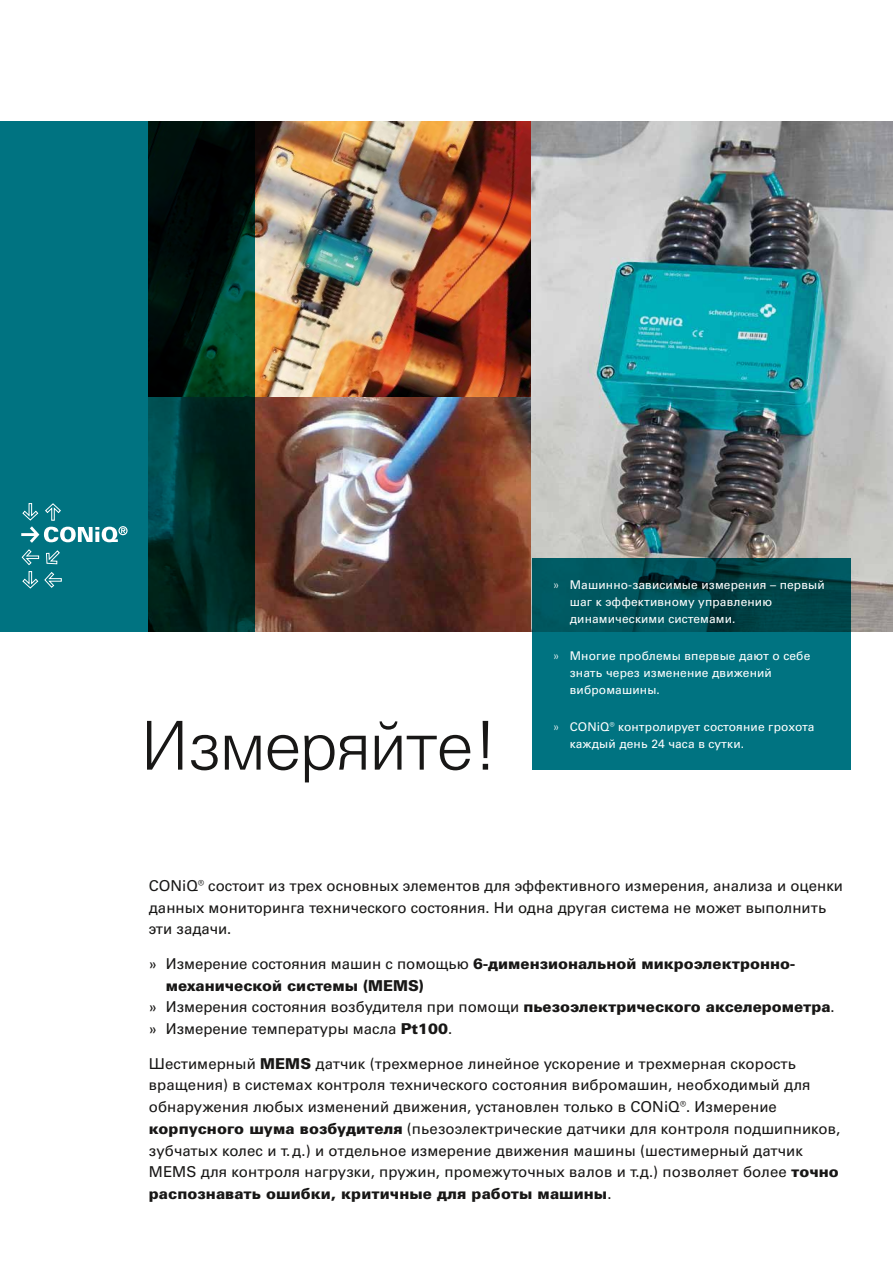
<style>
.page{position:relative;width:893px;height:1263px;background:#fff}
.page>*{position:absolute;margin:0;border:0;box-sizing:border-box;transform-origin:0 0}
.t1{font:300 67.5px "Univers LTCYR 45";letter-spacing:-.025em;color:#181716}
.t2{font:15px/21.8px "Univers Cyr";letter-spacing:.005em;color:#181716}
.t3{font:900 15px "Univers Cyr";color:#181716}
.t4{font:12px/17.2px "Univers Cyr";letter-spacing:.01em;color:#fff}
.s1{font-family:"Univers LTCYR 45";font-weight:300}
.s2{font-weight:400}
.s3{font-weight:900}
</style>
<div class="page">
<img style="left:255px;top:121px;width:638px;height:510px">
<svg style="left:0;top:121px;width:255px;height:510px;background:#004f54"></svg>
<svg style="left:21px;top:549px;width:41px;height:40px;background:#278894"></svg>
<svg style="left:21px;top:503px;width:107px;height:40px;background:#35909b"></svg>
<svg style="left:531px;top:558px;width:319px;height:212px;background:#006571"></svg>
<h1 class="t1" style="left:140px;top:701px;width:360px">Измеряйте!</h1>
<p class="t4" style="left:570px;top:576px;width:256px;text-indent:-17px"><span class="s1">»</span> Машинно-зависимые измерения – первый шаг к эффективному управлению динамическими системами.</p>
<p class="t4" style="left:570px;top:647px;width:242px;text-indent:-17px"><span class="s1">»</span> Многие проблемы впервые дают о себе знать через изменение движений вибромашины.</p>
<p class="t4" style="left:570px;top:718px;width:246px;text-indent:-17px"><span class="s1">»</span> CONiQ® контролирует состояние грохота каждый день 24 часа в сутки.</p>
<p class="t2" style="left:149px;top:874px;width:696px">CONiQ® состоит из трех основных элементов для эффективного измерения, анализа и оценки данных мониторинга технического состояния. Ни одна другая система не может выполнить эти задачи.</p>
<p class="t3" style="left:149px;top:955px;width:648px"><span class="s2">» Измерение состояния машин с помощью</span> 6-димензиональной микроэлектронно-</p>
<p class="t3" style="left:166px;top:976px;width:259px">механической системы (MEMS)</p>
<p class="t2" style="left:149px;top:996px;width:687px">» Измерения состояния возбудителя при помощи <span class="s3">пьезоэлектрического акселерометра</span>.</p>
<p class="t2" style="left:149px;top:1018px;width:305px">» Измерение температуры масла <span class="s3">Pt100</span>.</p>
<p class="t2" style="left:149px;top:1052px;width:693px">Шестимерный <span class="s3">MEMS</span> датчик (трехмерное линейное ускорение и трехмерная скорость вращения) в системах контроля технического состояния вибромашин, необходимый для обнаружения любых изменений движения, установлен только в CONiQ®. Измерение <span class="s3">корпусного шума возбудителя</span> (пьезоэлектрические датчики для контроля подшипников, зубчатых колес и т.д.) и отдельное измерение движения машины (шестимерный датчик MEMS для контроля нагрузки, пружин, промежуточных валов и т.д.) позволяет более <span class="s3">точно распознавать ошибки, критичные для работы машины</span>.</p>
</div>
